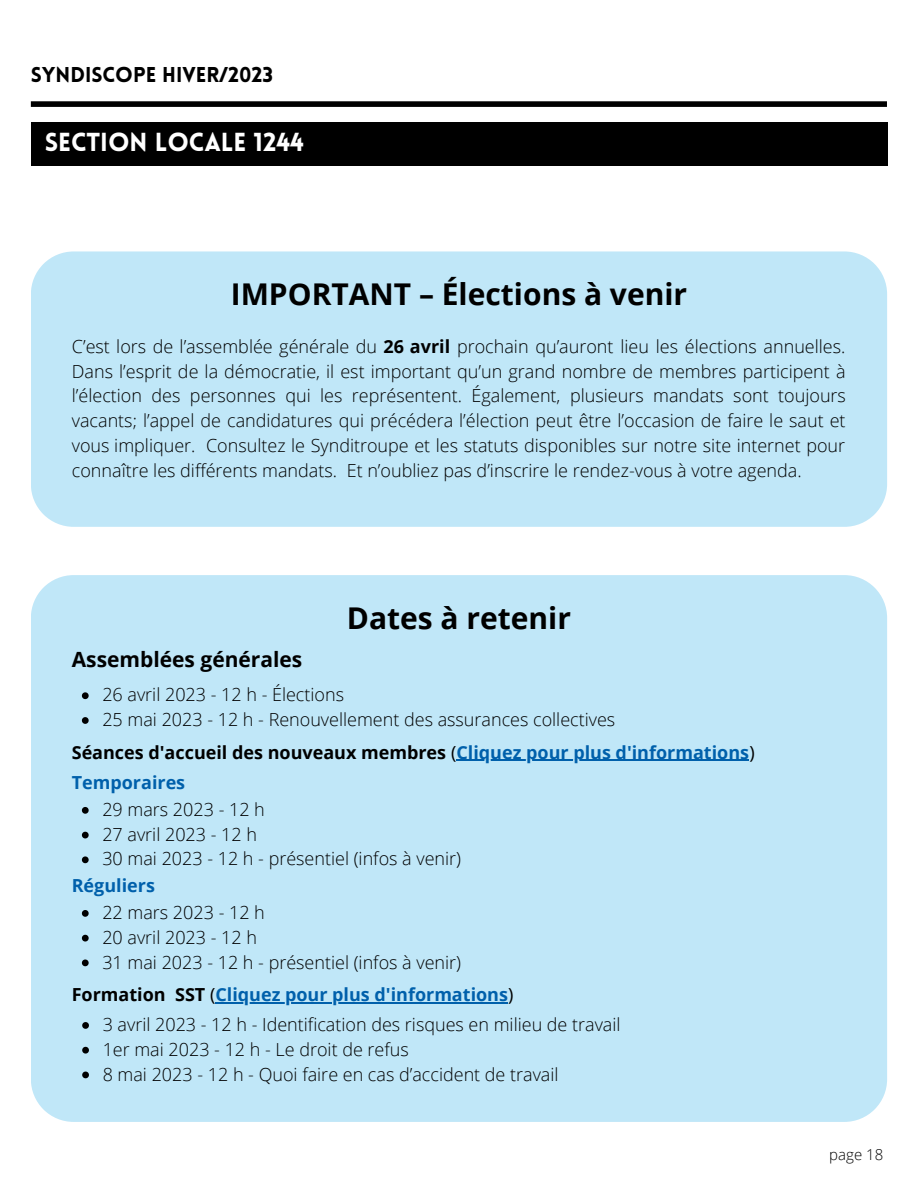
<style>
.page{position:relative;width:918px;height:1188px;background:#fff}
.page>*{position:absolute;margin:0;border:0;box-sizing:border-box;transform-origin:0 0}
.t1{font:700 30px "Open Sans";color:#000}
.t2{font:900 25.5px "Lovelo";color:#fff}
.t3{font:900 21px "Lovelo";color:#000}
.t4{font:700 21px "Open Sans";color:#000}
.t5{font:300 18px/24.8px "Open Sans";color:#000}
.t6{font:700 18px "Open Sans";color:#000}
.t7{font:700 18px "Open Sans";color:#0060ab}
.t8{font:300 15px "Open Sans";color:#000}
.s1{font-weight:700}
.s2{font-weight:400}
.s3{color:#0060ab}
.s4{font-weight:700;color:#0060ab}
</style>
<div class="page">
<div style="left:31px;top:101px;width:856px;height:6px;background:#000"></div>
<div style="left:31px;top:123px;width:856px;height:43px;background:#000"></div>
<div style="left:31px;top:251px;width:856px;height:276px;background:#c0e7f8"></div>
<div style="left:31px;top:575px;width:856px;height:547px;background:#c0e7f8"></div>
<svg style="left:82px;top:692px;width:7px;height:7px"></svg>
<svg style="left:82px;top:717px;width:7px;height:7px"></svg>
<hr style="left:456px;top:760px;width:293px;height:1px;background:#0060ab">
<svg style="left:82px;top:807px;width:7px;height:7px"></svg>
<svg style="left:82px;top:832px;width:7px;height:6px"></svg>
<svg style="left:82px;top:856px;width:7px;height:7px"></svg>
<svg style="left:82px;top:910px;width:7px;height:7px"></svg>
<svg style="left:82px;top:935px;width:7px;height:7px"></svg>
<svg style="left:82px;top:960px;width:7px;height:6px"></svg>
<hr style="left:215px;top:1002px;width:293px;height:1px;background:#0060ab">
<svg style="left:82px;top:1022px;width:7px;height:7px"></svg>
<svg style="left:82px;top:1047px;width:7px;height:7px"></svg>
<svg style="left:82px;top:1072px;width:7px;height:6px"></svg>
<p class="t3" style="left:31px;top:66px;width:244px">SYNDISCOPE HIVER/2023</p>
<h2 class="t2" style="left:45px;top:132px;width:261px">SECTION LOCALE 1244</h2>
<h1 class="t1" style="left:231px;top:273px;width:458px">IMPORTANT – Élections à venir</h1>
<p class="t5" style="left:72px;top:333px;width:776px;text-align:justify">C’est lors de l’assemblée générale du <span class="s1">26 avril</span> prochain qu’auront lieu les élections annuelles.<br>Dans l’esprit de la démocratie, il est important qu’un grand nombre de membres participent à l’élection des personnes qui les représentent. Également, plusieurs mandats sont toujours vacants; l’appel de candidatures qui précédera l’élection peut être l’occasion de faire le saut et vous impliquer. Consultez le Synditroupe et les statuts disponibles sur notre site internet pour connaître les différents mandats. Et n’oubliez pas d’inscrire le rendez-vous à votre agenda.</p>
<h1 class="t1" style="left:347px;top:597px;width:226px">Dates à retenir</h1>
<p class="t4" style="left:72px;top:645px;width:232px">Assemblées générales</p>
<p class="t5" style="left:102px;top:682px;width:514px">26 avril 2023 - 12 h - Élections<br>25 mai 2023 - 12 h - Renouvellement des assurances collectives</p>
<p class="t6" style="left:72px;top:739px;width:684px">Séances d'accueil des nouveaux membres <span class="s2">(</span><span class="s3">Cliquez pour plus d'informations</span><span class="s2">)</span></p>
<p class="t5" style="left:102px;top:797px;width:360px">29 mars 2023 - 12 h<br>27 avril 2023 - 12 h<br>30 mai 2023 - 12 h - présentiel (infos à venir)</p>
<p class="t7" style="left:72px;top:770px;width:115px">Temporaires</p>
<p class="t7" style="left:72px;top:873px;width:85px">Réguliers</p>
<p class="t5" style="left:102px;top:900px;width:360px">22 mars 2023 - 12 h<br>20 avril 2023 - 12 h<br>31 mai 2023 - 12 h - présentiel (infos à venir)</p>
<p class="t5" style="left:103px;top:979px;width:519px;line-height:30.2px;text-indent:-31px"><span class="s1">Formation SST</span> <span class="s2">(</span><span class="s4">Cliquez pour plus d'informations</span><span class="s2">)<br></span>3 avril 2023 - 12 h - Identification des risques en milieu de travail</p>
<p class="t5" style="left:103px;top:1036px;width:457px">1er mai 2023 - 12 h - Le droit de refus<br>8 mai 2023 - 12 h - Quoi faire en cas d’accident de travail</p>
<p class="t8" style="left:829px;top:1144px;width:55px">page 18</p>
</div>
